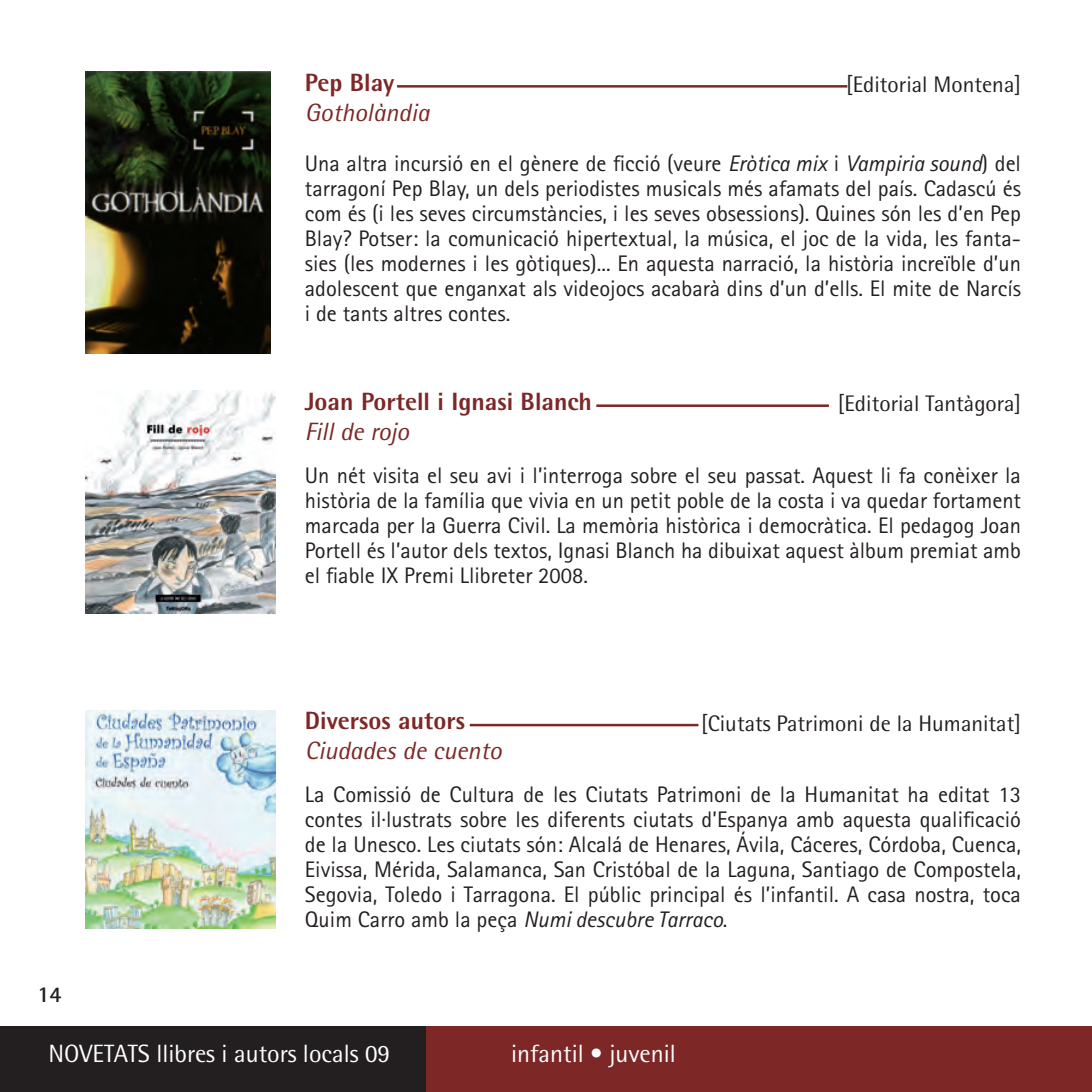
<style>
.page{position:relative;width:1092px;height:1092px;background:#fff}
.page>*{position:absolute;margin:0;border:0;box-sizing:border-box;transform-origin:0 0}
.t1{font:25px "Rotis Semi Sans";color:#fff}
.t2{font:800 25px "Rotis Semi Sans";color:#7d2726}
.t3{font:italic 25px "Rotis Semi Sans";color:#7d2726}
.t4{font:22.5px/25px "Rotis Sans Serif";color:#231f20;text-align:justify}
.t5{font:22.5px "Rotis Semi Sans";color:#231f20}
.t6{font:700 22.5px "Rotis Semi Sans";color:#231f20}
.s1{font-style:italic}
</style>
<div class="page">
<div style="left:13px;top:1026px;width:1064px;height:65px;background:#7d2726"></div>
<div style="left:0;top:1026px;width:425px;height:65px;background:#231f20"></div>
<div style="left:1076px;top:1026px;width:15px;height:65px;background:#7d2726"></div>
<img style="left:85px;top:71px;width:186px;height:282px">
<hr style="left:469px;top:723px;width:229px;height:3px;background:#7d2726">
<hr style="left:596px;top:404px;width:232px;height:3px;background:#7d2726">
<hr style="left:397px;top:85px;width:450px;height:3px;background:#7d2726">
<img style="left:85px;top:391px;width:190px;height:222px">
<img style="left:85px;top:710px;width:190px;height:218px">
<p class="t2" style="left:305px;top:73px;width:91px">Pep Blay</p>
<p class="t3" style="left:305px;top:103px;width:126px">Gotholàndia</p>
<p class="t4" style="left:305px;top:153px;width:717px">Una altra incursió en el gènere de ficció (veure <span class="s1">Eròtica mix</span> i <span class="s1">Vampiria sound</span>) del tarragoní Pep Blay, un dels periodistes musicals més afamats del país. Cadascú és com és (i les seves circumstàncies, i les seves obsessions). Quines són les d’en Pep Blay? Potser: la comunicació hipertextual, la música, el joc de la vida, les fanta&shy;sies (les modernes i les gòtiques)... En aquesta narració, la història increïble d’un adolescent que enganxat als videojocs acabarà dins d’un d’ells. El mite de Narcís i de tants altres contes.</p>
<p class="t5" style="left:846px;top:77px;width:176px">[Editorial Montena]</p>
<p class="t2" style="left:305px;top:393px;width:288px">Joan Portell i Ignasi Blanch</p>
<p class="t3" style="left:305px;top:423px;width:106px">Fill de rojo</p>
<p class="t4" style="left:305px;top:464px;width:717px">Un nét visita el seu avi i l’interroga sobre el seu passat. Aquest li fa conèixer la història de la família que vivia en un petit poble de la costa i va quedar fortament marcada per la Guerra Civil. La memòria històrica i democràtica. El pedagog Joan Portell és l’autor dels textos, Ignasi Blanch ha dibuixat aquest àlbum premiat amb el fiable IX Premi Llibreter 2008.</p>
<p class="t5" style="left:837px;top:396px;width:185px">[Editorial Tantàgora]</p>
<p class="t6" style="left:38px;top:986px;width:26px">14</p>
<p class="t2" style="left:305px;top:712px;width:161px">Diversos autors</p>
<p class="t3" style="left:305px;top:742px;width:198px">Ciudades de cuento</p>
<p class="t4" style="left:305px;top:784px;width:717px">La Comissió de Cultura de les Ciutats Patrimoni de la Humanitat ha editat 13 contes il·lustrats sobre les diferents ciutats d’Espanya amb aquesta qualificació de la Unesco. Les ciutats són: Alcalá de Henares, Ávila, Cáceres, Córdoba, Cuenca, Eivissa, Mérida, Salamanca, San Cristóbal de la Laguna, Santiago de Compostela, Segovia, Toledo i Tarragona. El públic principal és l’infantil. A casa nostra, toca Quim Carro amb la peça <span class="s1">Numi descubre Tarraco</span>.</p>
<p class="t5" style="left:701px;top:715px;width:321px">[Ciutats Patrimoni de la Humanitat]</p>
<p class="t1" style="left:48px;top:1044px;width:343px">NOVETATS llibres i autors locals 09</p>
<p class="t1" style="left:511px;top:1044px;width:166px">infantil • juvenil</p>
</div>
